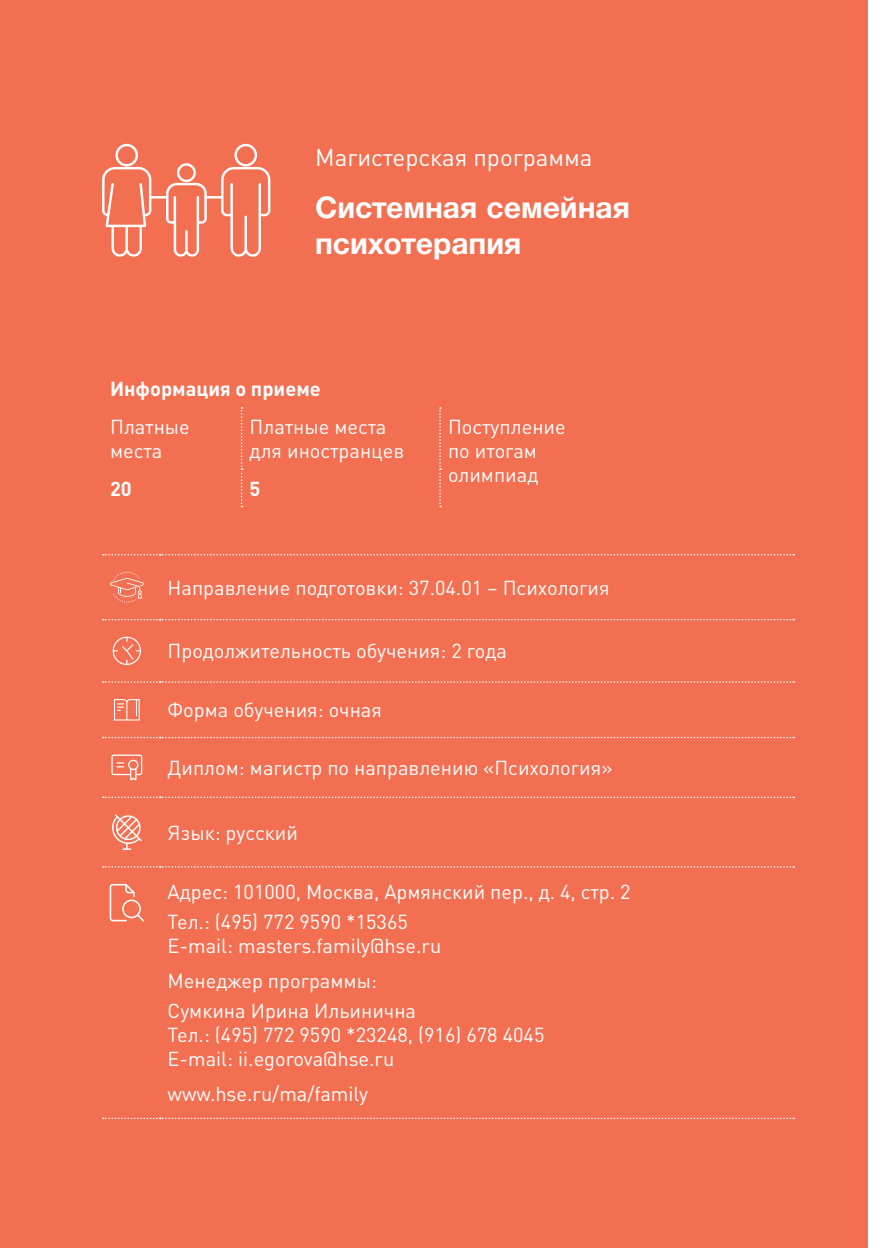
<style>
.page{position:relative;width:896px;height:1248px;background:#fff}
.page>*{position:absolute;margin:0;border:0;box-sizing:border-box;transform-origin:0 0}
.t1{font:700 30px/36px "Helvetica Neue Cyr";color:#fff}
.t2{font:24px "DIN Pro";color:#fff}
.t3{font:20px/24px "DIN Pro";color:#fff}
.t4{font:700 20px "DIN Pro";color:#fff}
</style>
<div class="page">
<div style="left:0;top:0;width:867px;height:1247px;background:#f36f51"></div>
<svg style="left:241px;top:407px;width:2px;height:100px"></svg>
<svg style="left:439px;top:407px;width:2px;height:100px"></svg>
<svg style="left:103px;top:554px;width:691px;height:1px"></svg>
<svg style="left:103px;top:619px;width:691px;height:1px"></svg>
<svg style="left:103px;top:681px;width:691px;height:1px"></svg>
<svg style="left:103px;top:736px;width:691px;height:2px"></svg>
<svg style="left:103px;top:796px;width:691px;height:2px"></svg>
<svg style="left:103px;top:866px;width:691px;height:1px"></svg>
<svg style="left:103px;top:1117px;width:691px;height:1px"></svg>
<svg style="left:110px;top:571px;width:34px;height:31px"></svg>
<svg style="left:113px;top:636px;width:28px;height:29px"></svg>
<svg style="left:114px;top:699px;width:26px;height:21px"></svg>
<svg style="left:111px;top:754px;width:31px;height:26px"></svg>
<svg style="left:112px;top:814px;width:30px;height:35px"></svg>
<svg style="left:110px;top:883px;width:34px;height:38px"></svg>
<svg style="left:102px;top:144px;width:168px;height:113px"></svg>
<p class="t2" style="left:315px;top:141px;width:279px">Магистерская программа</p>
<p class="t1" style="left:315px;top:190px;width:316px">Системная семейная психотерапия</p>
<p class="t4" style="left:110px;top:375px;width:212px">Информация о приеме</p>
<p class="t3" style="left:110px;top:414px;width:81px">Платные места</p>
<p class="t3" style="left:250px;top:414px;width:156px">Платные места для иностранцев</p>
<p class="t3" style="left:448px;top:414px;width:119px">Поступление по итогам олимпиад</p>
<p class="t4" style="left:110px;top:475px;width:23px">20</p>
<p class="t4" style="left:250px;top:475px;width:12px">5</p>
<p class="t3" style="left:168px;top:574px;width:443px">Направление подготовки: 37.04.01 – Психология</p>
<p class="t3" style="left:168px;top:638px;width:341px">Продолжительность обучения: 2 года</p>
<p class="t3" style="left:168px;top:697px;width:216px">Форма обучения: очная</p>
<p class="t3" style="left:168px;top:755px;width:446px">Диплом: магистр по направлению «Психология»</p>
<p class="t3" style="left:168px;top:819px;width:132px">Язык: русский</p>
<p class="t3" style="left:168px;top:879px;width:464px">Адрес: 101000, Москва, Армянский пер., д. 4, стр. 2</p>
<p class="t3" style="left:168px;top:908px;width:275px">Тел.: (495) 772 9590 *15365<br>E-mail: masters.family@hse.ru</p>
<p class="t3" style="left:168px;top:968px;width:211px">Менеджер программы:</p>
<p class="t3" style="left:168px;top:997px;width:378px">Сумкина Ирина Ильинична<br>Тел.: (495) 772 9590 *23248, (916) 678 4045<br>E-mail: ii.egorova@hse.ru</p>
<p class="t3" style="left:168px;top:1081px;width:202px">www.hse.ru/ma/family</p>
</div>
